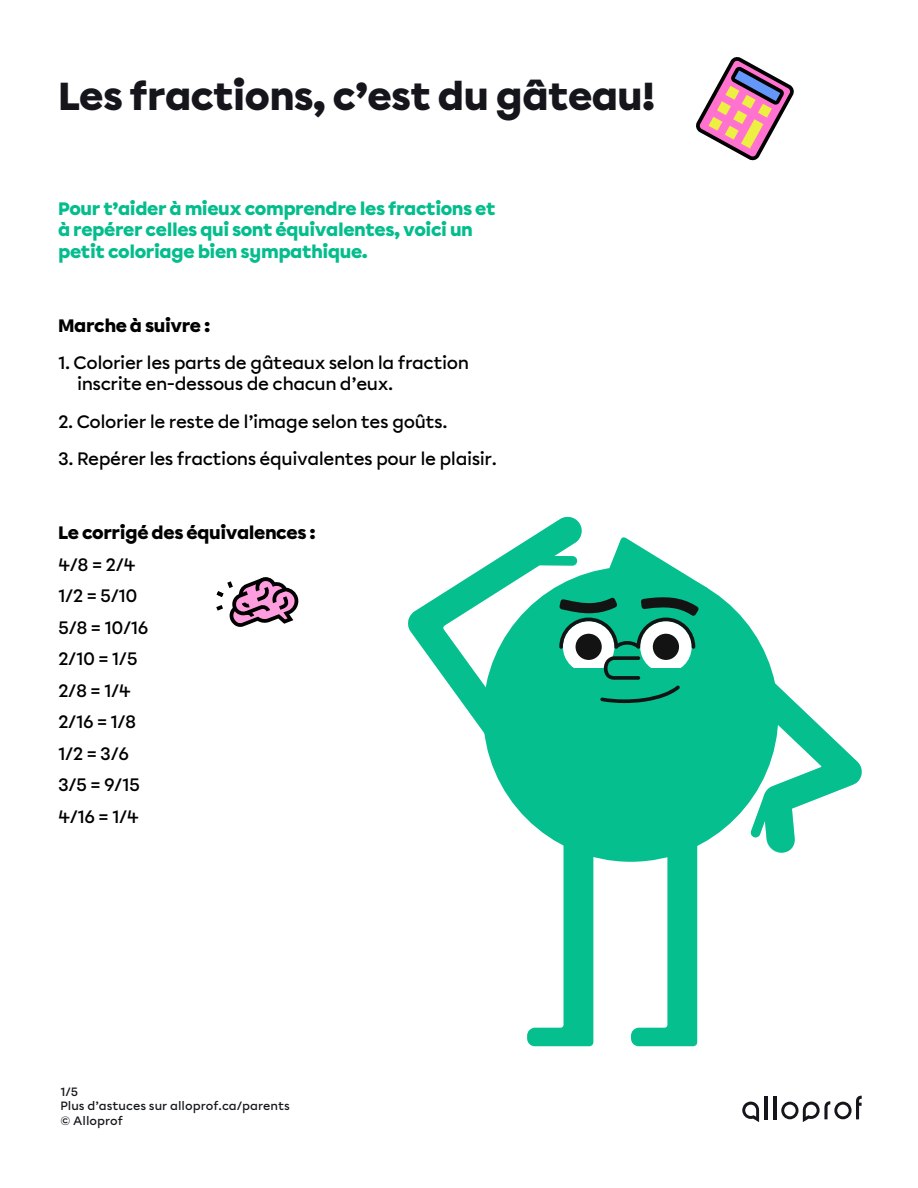
<style>
.page{position:relative;width:918px;height:1188px;background:#fff}
.page>*{position:absolute;margin:0;border:0;box-sizing:border-box;transform-origin:0 0}
.t1{font:900 39px "Chromatica Modifiee B";letter-spacing:-.02em;color:#14161c}
.t2{font:500 18px/31.5px "Chromatica Modifiee B";letter-spacing:-.025em;color:#000}
.t3{font:900 18px/21.6px "Chromatica Modifiee B";letter-spacing:-.025em;color:#03bd8c}
.t4{font:900 18px "Chromatica Modifiee B";letter-spacing:-.025em;color:#000}
.t5{font:500 12px/14.4px "Chromatica Modifiee B";color:#14161c}
</style>
<div class="page">
<svg style="left:696px;top:57px;width:98px;height:104px"></svg>
<hr style="left:765px;top:1096px;width:3px;height:23px;background:#14161c">
<hr style="left:773px;top:1096px;width:4px;height:23px;background:#14161c">
<svg style="left:742px;top:1102px;width:17px;height:20px"></svg>
<svg style="left:781px;top:1096px;width:81px;height:26px"></svg>
<div style="left:483px;top:567px;width:295px;height:295px;background:#05bf8e;border-radius:50%"></div>
<svg style="left:408px;top:516px;width:174px;height:269px;fill:#05bf8e"></svg>
<svg style="left:723px;top:653px;width:139px;height:200px"></svg>
<div style="left:564px;top:665px;width:51px;height:15px;background:#05bf8e;border-radius:50%"></div>
<svg style="left:527px;top:826px;width:66px;height:220px"></svg>
<svg style="left:631px;top:846px;width:66px;height:200px"></svg>
<div style="left:563px;top:621px;width:51px;height:52px;background:#fff;border-radius:50%"></div>
<div style="left:576px;top:634px;width:26px;height:26px;background:#131313;border-radius:50%"></div>
<div style="left:640px;top:621px;width:52px;height:52px;background:#fff;border-radius:50%"></div>
<div style="left:653px;top:634px;width:26px;height:26px;background:#131313;border-radius:50%"></div>
<div style="left:563px;top:669px;width:51px;height:13px;background:#05bf8e"></div>
<svg style="left:600px;top:656px;width:80px;height:47px"></svg>
<svg style="left:559px;top:537px;width:150px;height:112px"></svg>
<svg style="left:216px;top:577px;width:83px;height:50px"></svg>
<h1 class="t1" style="left:58px;top:69px;width:599px">Les fractions, c’est du gâteau!</h1>
<p class="t3" style="left:58px;top:198px;width:439px">Pour t’aider à mieux comprendre les fractions et à repérer celles qui sont équivalentes, voici un petit coloriage bien sympathique.</p>
<p class="t4" style="left:58px;top:313px;width:154px">Marche à suivre :</p>
<p class="t2" style="left:77px;top:353px;width:394px;line-height:21px;text-indent:-19px">1. Colorier les parts de gâteaux selon la fraction inscrite en-dessous de chacun d’eux.</p>
<p class="t2" style="left:58px;top:406px;width:391px">2. Colorier le reste de l’image selon tes goûts.</p>
<p class="t2" style="left:58px;top:443px;width:440px">3. Repérer les fractions équivalentes pour le plaisir.</p>
<p class="t4" style="left:58px;top:520px;width:259px">Le corrigé des équivalences :</p>
<p class="t2" style="left:58px;top:549px;width:92px">4/8 = 2/4<br>1/2 = 5/10<br>5/8 = 10/16<br>2/10 = 1/5<br>2/8 = 1/4<br>2/16 = 1/8<br>1/2 = 3/6<br>3/5 = 9/15<br>4/16 = 1/4</p>
<p class="t5" style="left:60px;top:1084px;width:231px">1/5<br>Plus d’astuces sur alloprof.ca/parents © Alloprof</p>
</div>
